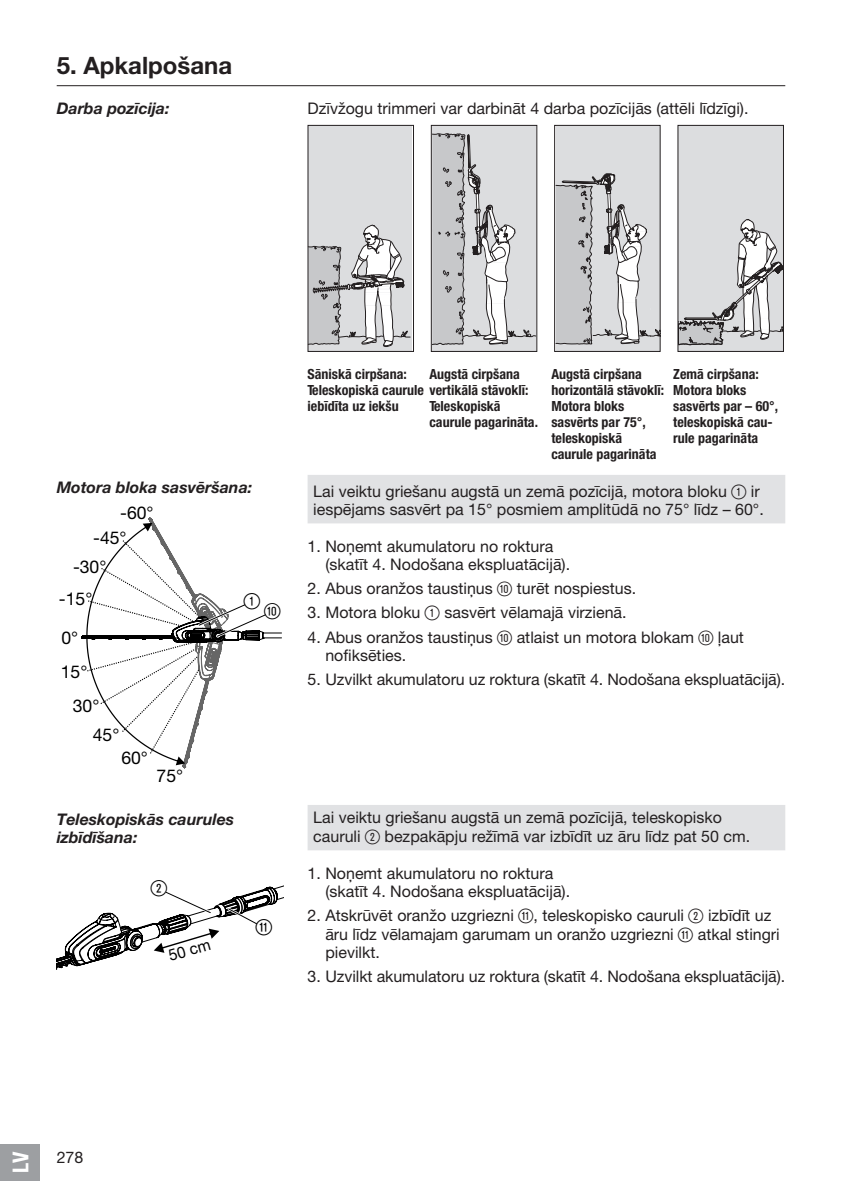
<style>
.page{position:relative;width:842px;height:1191px;background:#fff}
.page>*{position:absolute;margin:0;border:0;box-sizing:border-box;transform-origin:0 0}
.t1{font:700 24px "GARDENA Pro";color:#231f20}
.t2{font:22px "Ziffernim Kreisund Quadrat BQ";color:#000}
.t3{font:22px "GARDENA Pro Bo Cond";color:#fff}
.t4{font:17.6px "GARDENA Pro";color:#000}
.t5{font:16px/18.4px "GARDENA Pro";color:#231f20}
.t6{font:italic 700 16px/18.4px "GARDENA Pro";color:#231f20}
.t7{font:16px "GARDENA Pro";color:#000;scale:.96 1}
.t8{font:14px/16px "GARDENA Pro Bo Cond";color:#231f20}
.s1{font-family:"Ziffernim Kreisund Quadrat BQ";font-size:20px}
</style>
<div class="page">
<svg style="left:308px;top:475px;width:477px;height:375px"></svg>
<hr style="left:57px;top:85px;width:728px;height:1px;background:#231f20">
<div style="left:308px;top:125px;width:104px;height:226px;background:#dcdddf"></div>
<svg style="left:310px;top:224px;width:100px;height:123px"></svg>
<div style="left:308px;top:125px;width:106px;height:227px;border:1px solid #231f20"></div>
<div style="left:432px;top:125px;width:104px;height:226px;background:#dcdddf"></div>
<svg style="left:433px;top:133px;width:102px;height:212px"></svg>
<div style="left:431px;top:125px;width:106px;height:227px;border:1px solid #231f20"></div>
<div style="left:556px;top:125px;width:103px;height:226px;background:#dcdddf"></div>
<svg style="left:556px;top:173px;width:102px;height:171px"></svg>
<div style="left:554px;top:125px;width:106px;height:227px;border:1px solid #231f20"></div>
<div style="left:678px;top:125px;width:105px;height:226px;background:#dcdddf"></div>
<svg style="left:679px;top:219px;width:103px;height:127px"></svg>
<div style="left:677px;top:125px;width:107px;height:227px;border:1px solid #231f20"></div>
<svg style="left:81px;top:517px;width:201px;height:252px"></svg>
<svg style="left:57px;top:885px;width:226px;height:85px"></svg>
<div style="left:0;top:1143px;width:40px;height:37px;background:#9d9fa2"></div>
<h1 class="t1" style="left:57px;top:50px;width:177px">5. Apkalpošana</h1>
<p class="t6" style="left:57px;top:98px;width:114px">Darba pozīcija:</p>
<p class="t5" style="left:308px;top:98px;width:442px">Dzīvžogu trimmeri var darbināt 4 darba pozīcijās (attēli līdzīgi).</p>
<p class="t6" style="left:57px;top:478px;width:197px">Motora bloka sasvēršana:</p>
<p class="t4" style="left:120px;top:502px;width:35px">-60°</p>
<p class="t4" style="left:93px;top:527px;width:35px">-45°</p>
<p class="t4" style="left:73px;top:556px;width:35px">-30°</p>
<p class="t4" style="left:59px;top:588px;width:35px">-15°</p>
<p class="t4" style="left:62px;top:627px;width:18px">0°</p>
<p class="t4" style="left:61px;top:661px;width:28px">15°</p>
<p class="t4" style="left:73px;top:695px;width:28px">30°</p>
<p class="t4" style="left:93px;top:724px;width:28px">45°</p>
<p class="t4" style="left:121px;top:747px;width:28px">60°</p>
<p class="t4" style="left:157px;top:765px;width:28px">75°</p>
<h2 class="t2" style="left:244px;top:588px;width:18px">1</h2>
<h2 class="t2" style="left:264px;top:598px;width:18px">0</h2>
<p class="t6" style="left:57px;top:809px;width:179px">Teleskopiskās caurules izbīdīšana:</p>
<h2 class="t2" style="left:151px;top:876px;width:18px">2</h2>
<p class="t7" style="left:166px;top:946px;width:46px;rotate:-16deg">50 cm</p>
<h2 class="t2" style="left:256px;top:914px;width:18px">q</h2>
<p class="t8" style="left:308px;top:366px;width:223px">Sāniskā cirpšana:<br>Teleskopiskā caurule vertikālā stāvoklī: iebīdīta uz iekšu</p>
<p class="t8" style="left:429px;top:366px;width:92px">Augstā cirpšana</p>
<p class="t8" style="left:429px;top:398px;width:110px">Teleskopiskā caurule pagarināta.</p>
<p class="t8" style="left:551px;top:366px;width:114px">Augstā cirpšana horizontālā stāvoklī:<br>Motora bloks sasvērts par 75°, teleskopiskā caurule pagarināta</p>
<p class="t8" style="left:673px;top:366px;width:106px">Zemā cirpšana:<br>Motora bloks sasvērts par – 60°, teleskopiskā cau&shy;rule pagarināta</p>
<p class="t5" style="left:313px;top:481px;width:452px">Lai veiktu griešanu augstā un zemā pozīcijā, motora bloku <span class="s1">1</span> ir iespējams sasvērt pa 15° posmiem amplitūdā no 75° līdz – 60°.</p>
<p class="t5" style="left:325px;top:537px;width:246px;text-indent:-18px">1. Noņemt akumulatoru no roktura (skatīt 4. Nodošana ekspluatācijā).</p>
<p class="t5" style="left:308px;top:579px;width:330px">2. Abus oranžos taustiņus <span class="s1">0</span> turēt nospiestus.</p>
<p class="t5" style="left:308px;top:603px;width:321px">3. Motora bloku <span class="s1">1</span> sasvērt vēlamajā virzienā.</p>
<p class="t5" style="left:325px;top:627px;width:420px;text-indent:-18px">4. Abus oranžos taustiņus <span class="s1">0</span> atlaist un motora blokam <span class="s1">0</span> ļaut nofiksēties.</p>
<p class="t5" style="left:308px;top:670px;width:479px">5. Uzvilkt akumulatoru uz roktura (skatīt 4. Nodošana ekspluatācijā).</p>
<p class="t5" style="left:313px;top:808px;width:438px">Lai veiktu griešanu augstā un zemā pozīcijā, teleskopisko cauruli <span class="s1">2</span> bezpakāpju režīmā var izbīdīt uz āru līdz pat 50 cm.</p>
<p class="t5" style="left:325px;top:863px;width:246px;text-indent:-18px">1. Noņemt akumulatoru no roktura (skatīt 4. Nodošana ekspluatācijā).</p>
<p class="t5" style="left:325px;top:906px;width:456px;text-indent:-18px">2. Atskrūvēt oranžo uzgriezni <span class="s1">q</span>, teleskopisko cauruli <span class="s1">2</span> izbīdīt uz āru līdz vēlamajam garumam un oranžo uzgriezni <span class="s1">q</span> atkal stingri pievilkt.</p>
<p class="t5" style="left:308px;top:967px;width:479px">3. Uzvilkt akumulatoru uz roktura (skatīt 4. Nodošana ekspluatācijā).</p>
<h2 class="t3" style="left:7px;top:1172px;width:23px;rotate:-90deg">LV</h2>
<p class="t5" style="left:57px;top:1147px;width:28px">278</p>
</div>
